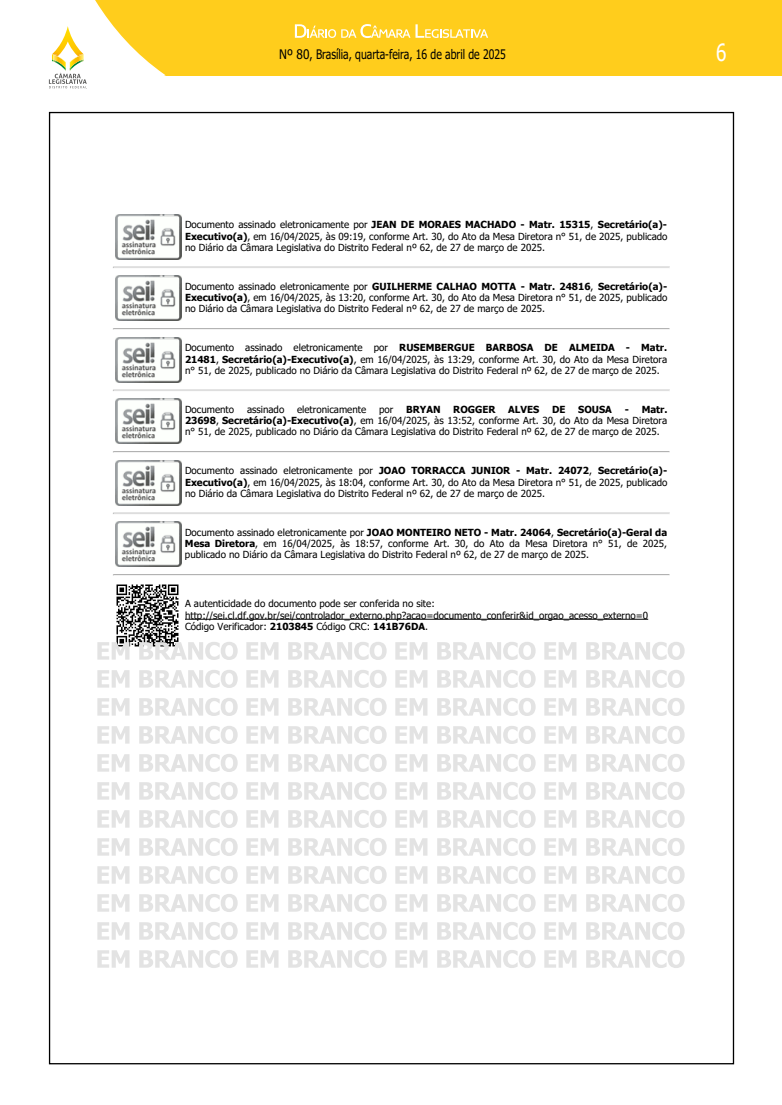
<style>
.page{position:relative;width:782px;height:1105px;background:#fff}
.page>*{position:absolute;margin:0;border:0;box-sizing:border-box;transform-origin:0 0}
.t1{font:23.6px "Tahoma";color:#fff;scale:.8 1}
.t2{font:13.1px "Tahoma";color:#000;scale:.9 1}
.t3{font:9.8px/11.3px "Tahoma";color:#000;text-align:justify}
.t4{font:700 9.8px "Tahoma";color:#000}
.s1{font-weight:700}
</style>
<div class="page">
<div style="left:0;top:0;width:781px;height:75px;background:#ffcd1c"></div>
<svg style="left:0;top:0;width:165px;height:89px"></svg>
<svg style="left:295px;top:24px;width:193px;height:14px"></svg>
<svg style="left:113px;top:267px;width:556px;height:1px"></svg>
<svg style="left:113px;top:328px;width:556px;height:2px"></svg>
<svg style="left:113px;top:390px;width:556px;height:1px"></svg>
<svg style="left:113px;top:451px;width:556px;height:2px"></svg>
<svg style="left:113px;top:513px;width:556px;height:1px"></svg>
<svg style="left:113px;top:574px;width:556px;height:2px"></svg>
<img style="left:115px;top:214px;width:67px;height:45px">
<img style="left:115px;top:276px;width:67px;height:45px">
<img style="left:115px;top:337px;width:67px;height:45px">
<img style="left:115px;top:399px;width:67px;height:45px">
<img style="left:115px;top:460px;width:67px;height:45px">
<img style="left:115px;top:522px;width:67px;height:45px">
<img style="left:116px;top:584px;width:63px;height:64px">
<hr style="left:185px;top:619px;width:463px;height:1px;background:#000">
<svg style="left:97px;top:642px;width:32px;height:18px"></svg>
<svg style="left:139px;top:642px;width:98px;height:18px"></svg>
<svg style="left:246px;top:642px;width:32px;height:18px"></svg>
<svg style="left:288px;top:642px;width:98px;height:18px"></svg>
<svg style="left:395px;top:642px;width:32px;height:18px"></svg>
<svg style="left:437px;top:642px;width:98px;height:18px"></svg>
<svg style="left:544px;top:642px;width:32px;height:18px"></svg>
<svg style="left:586px;top:642px;width:98px;height:18px"></svg>
<svg style="left:97px;top:670px;width:32px;height:18px"></svg>
<svg style="left:139px;top:670px;width:98px;height:18px"></svg>
<svg style="left:246px;top:670px;width:32px;height:18px"></svg>
<svg style="left:288px;top:670px;width:98px;height:18px"></svg>
<svg style="left:395px;top:670px;width:32px;height:18px"></svg>
<svg style="left:437px;top:670px;width:98px;height:18px"></svg>
<svg style="left:544px;top:670px;width:32px;height:18px"></svg>
<svg style="left:586px;top:670px;width:98px;height:18px"></svg>
<svg style="left:97px;top:698px;width:32px;height:18px"></svg>
<svg style="left:139px;top:698px;width:98px;height:18px"></svg>
<svg style="left:246px;top:698px;width:32px;height:18px"></svg>
<svg style="left:288px;top:698px;width:98px;height:18px"></svg>
<svg style="left:395px;top:698px;width:32px;height:18px"></svg>
<svg style="left:437px;top:698px;width:98px;height:18px"></svg>
<svg style="left:544px;top:698px;width:32px;height:18px"></svg>
<svg style="left:586px;top:698px;width:98px;height:18px"></svg>
<svg style="left:97px;top:726px;width:32px;height:18px"></svg>
<svg style="left:139px;top:726px;width:98px;height:18px"></svg>
<svg style="left:246px;top:726px;width:32px;height:18px"></svg>
<svg style="left:288px;top:726px;width:98px;height:18px"></svg>
<svg style="left:395px;top:726px;width:32px;height:18px"></svg>
<svg style="left:437px;top:726px;width:98px;height:18px"></svg>
<svg style="left:544px;top:726px;width:32px;height:18px"></svg>
<svg style="left:586px;top:726px;width:98px;height:18px"></svg>
<svg style="left:97px;top:754px;width:32px;height:18px"></svg>
<svg style="left:139px;top:754px;width:98px;height:18px"></svg>
<svg style="left:246px;top:754px;width:32px;height:18px"></svg>
<svg style="left:288px;top:754px;width:98px;height:18px"></svg>
<svg style="left:395px;top:754px;width:32px;height:18px"></svg>
<svg style="left:437px;top:754px;width:98px;height:18px"></svg>
<svg style="left:544px;top:754px;width:32px;height:18px"></svg>
<svg style="left:586px;top:754px;width:98px;height:18px"></svg>
<svg style="left:97px;top:782px;width:32px;height:18px"></svg>
<svg style="left:139px;top:782px;width:98px;height:18px"></svg>
<svg style="left:246px;top:782px;width:32px;height:18px"></svg>
<svg style="left:288px;top:782px;width:98px;height:18px"></svg>
<svg style="left:395px;top:782px;width:32px;height:18px"></svg>
<svg style="left:437px;top:782px;width:98px;height:18px"></svg>
<svg style="left:544px;top:782px;width:32px;height:18px"></svg>
<svg style="left:586px;top:782px;width:98px;height:18px"></svg>
<svg style="left:97px;top:810px;width:32px;height:18px"></svg>
<svg style="left:139px;top:810px;width:98px;height:18px"></svg>
<svg style="left:246px;top:810px;width:32px;height:18px"></svg>
<svg style="left:288px;top:810px;width:98px;height:18px"></svg>
<svg style="left:395px;top:810px;width:32px;height:18px"></svg>
<svg style="left:437px;top:810px;width:98px;height:18px"></svg>
<svg style="left:544px;top:810px;width:32px;height:18px"></svg>
<svg style="left:586px;top:810px;width:98px;height:18px"></svg>
<svg style="left:97px;top:838px;width:32px;height:18px"></svg>
<svg style="left:139px;top:838px;width:98px;height:18px"></svg>
<svg style="left:246px;top:838px;width:32px;height:18px"></svg>
<svg style="left:288px;top:838px;width:98px;height:18px"></svg>
<svg style="left:395px;top:838px;width:32px;height:18px"></svg>
<svg style="left:437px;top:838px;width:98px;height:18px"></svg>
<svg style="left:544px;top:838px;width:32px;height:18px"></svg>
<svg style="left:586px;top:838px;width:98px;height:18px"></svg>
<svg style="left:97px;top:866px;width:32px;height:18px"></svg>
<svg style="left:139px;top:866px;width:98px;height:18px"></svg>
<svg style="left:246px;top:866px;width:32px;height:18px"></svg>
<svg style="left:288px;top:866px;width:98px;height:18px"></svg>
<svg style="left:395px;top:866px;width:32px;height:18px"></svg>
<svg style="left:437px;top:866px;width:98px;height:18px"></svg>
<svg style="left:544px;top:866px;width:32px;height:18px"></svg>
<svg style="left:586px;top:866px;width:98px;height:18px"></svg>
<svg style="left:97px;top:894px;width:32px;height:18px"></svg>
<svg style="left:139px;top:894px;width:98px;height:18px"></svg>
<svg style="left:246px;top:894px;width:32px;height:18px"></svg>
<svg style="left:288px;top:894px;width:98px;height:18px"></svg>
<svg style="left:395px;top:894px;width:32px;height:18px"></svg>
<svg style="left:437px;top:894px;width:98px;height:18px"></svg>
<svg style="left:544px;top:894px;width:32px;height:18px"></svg>
<svg style="left:586px;top:894px;width:98px;height:18px"></svg>
<svg style="left:97px;top:922px;width:32px;height:18px"></svg>
<svg style="left:139px;top:922px;width:98px;height:18px"></svg>
<svg style="left:246px;top:922px;width:32px;height:18px"></svg>
<svg style="left:288px;top:922px;width:98px;height:18px"></svg>
<svg style="left:395px;top:922px;width:32px;height:18px"></svg>
<svg style="left:437px;top:922px;width:98px;height:18px"></svg>
<svg style="left:544px;top:922px;width:32px;height:18px"></svg>
<svg style="left:586px;top:922px;width:98px;height:18px"></svg>
<svg style="left:97px;top:950px;width:32px;height:18px"></svg>
<svg style="left:139px;top:950px;width:98px;height:18px"></svg>
<svg style="left:246px;top:950px;width:32px;height:18px"></svg>
<svg style="left:288px;top:950px;width:98px;height:18px"></svg>
<svg style="left:395px;top:950px;width:32px;height:18px"></svg>
<svg style="left:437px;top:950px;width:98px;height:18px"></svg>
<svg style="left:544px;top:950px;width:32px;height:18px"></svg>
<svg style="left:586px;top:950px;width:98px;height:18px"></svg>
<h2 class="t2" style="left:279px;top:46px;width:253px">Nº 80, Brasília, quarta-feira, 16 de abril de 2025</h2>
<h1 class="t1" style="left:715px;top:36px;width:14px">6</h1>
<p class="t3" style="left:185px;top:220px;width:484px">Documento assinado eletronicamente por <span class="s1">JEAN DE MORAES MACHADO - Matr. 15315</span>, <span class="s1">Secretário(a)- Executivo(a)</span>, em 16/04/2025, às 09:19, conforme Art. 30, do Ato da Mesa Diretora n° 51, de 2025, publicado no Diário da Câmara Legislativa do Distrito Federal nº 62, de 27 de março de 2025.</p>
<p class="t3" style="left:185px;top:281px;width:484px">Documento assinado eletronicamente por <span class="s1">GUILHERME CALHAO MOTTA - Matr. 24816</span>, <span class="s1">Secretário(a)- Executivo(a)</span>, em 16/04/2025, às 13:20, conforme Art. 30, do Ato da Mesa Diretora n° 51, de 2025, publicado no Diário da Câmara Legislativa do Distrito Federal nº 62, de 27 de março de 2025.</p>
<p class="t3" style="left:185px;top:343px;width:483px">Documento assinado eletronicamente por <span class="s1">RUSEMBERGUE BARBOSA DE ALMEIDA - Matr.<br>21481</span>, <span class="s1">Secretário(a)-Executivo(a)</span>, em 16/04/2025, às 13:29, conforme Art. 30, do Ato da Mesa Diretora n° 51, de 2025, publicado no Diário da Câmara Legislativa do Distrito Federal nº 62, de 27 de março de 2025.</p>
<p class="t3" style="left:185px;top:404px;width:51px">Documento</p>
<p class="t3" style="left:247px;top:404px;width:39px">assinado</p>
<p class="t3" style="left:297px;top:404px;width:70px">eletronicamente</p>
<p class="t3" style="left:379px;top:404px;width:16px">por</p>
<p class="t4" style="left:406px;top:403px;width:36px">BRYAN</p>
<p class="t4" style="left:453px;top:403px;width:44px">ROGGER</p>
<p class="t4" style="left:508px;top:403px;width:33px">ALVES</p>
<p class="t4" style="left:552px;top:403px;width:15px">DE</p>
<p class="t4" style="left:578px;top:403px;width:35px">SOUSA</p>
<p class="t3" style="left:185px;top:404px;width:484px;text-indent:439px"><span class="s1">- Matr.<br>23698</span>, <span class="s1">Secretário(a)-Executivo(a)</span>, em 16/04/2025, às 13:52, conforme Art. 30, do Ato da Mesa Diretora n° 51, de 2025, publicado no Diário da Câmara Legislativa do Distrito Federal nº 62, de 27 de março de 2025.</p>
<p class="t3" style="left:185px;top:466px;width:484px">Documento assinado eletronicamente por <span class="s1">JOAO TORRACCA JUNIOR - Matr. 24072</span>, <span class="s1">Secretário(a)- Executivo(a)</span>, em 16/04/2025, às 18:04, conforme Art. 30, do Ato da Mesa Diretora n° 51, de 2025, publicado no Diário da Câmara Legislativa do Distrito Federal nº 62, de 27 de março de 2025.</p>
<p class="t3" style="left:185px;top:527px;width:483px">Documento assinado eletronicamente por <span class="s1">JOAO MONTEIRO NETO - Matr. 24064</span>, <span class="s1">Secretário(a)-Geral da Mesa Diretora</span>, em 16/04/2025, às 18:57, conforme Art. 30, do Ato da Mesa Diretora n° 51, de 2025, publicado no Diário da Câmara Legislativa do Distrito Federal nº 62, de 27 de março de 2025.</p>
<p class="t3" style="left:185px;top:599px;width:464px;text-align:left">A autenticidade do documento pode ser conferida no site: http://sei.cl.df.gov.br/sei/controlador_externo.php?acao=documento_conferir&amp;id_orgao_acesso_externo=0<br>Código Verificador: <span class="s1">2103845</span> Código CRC: <span class="s1">141B76DA</span>.</p>
</div>
